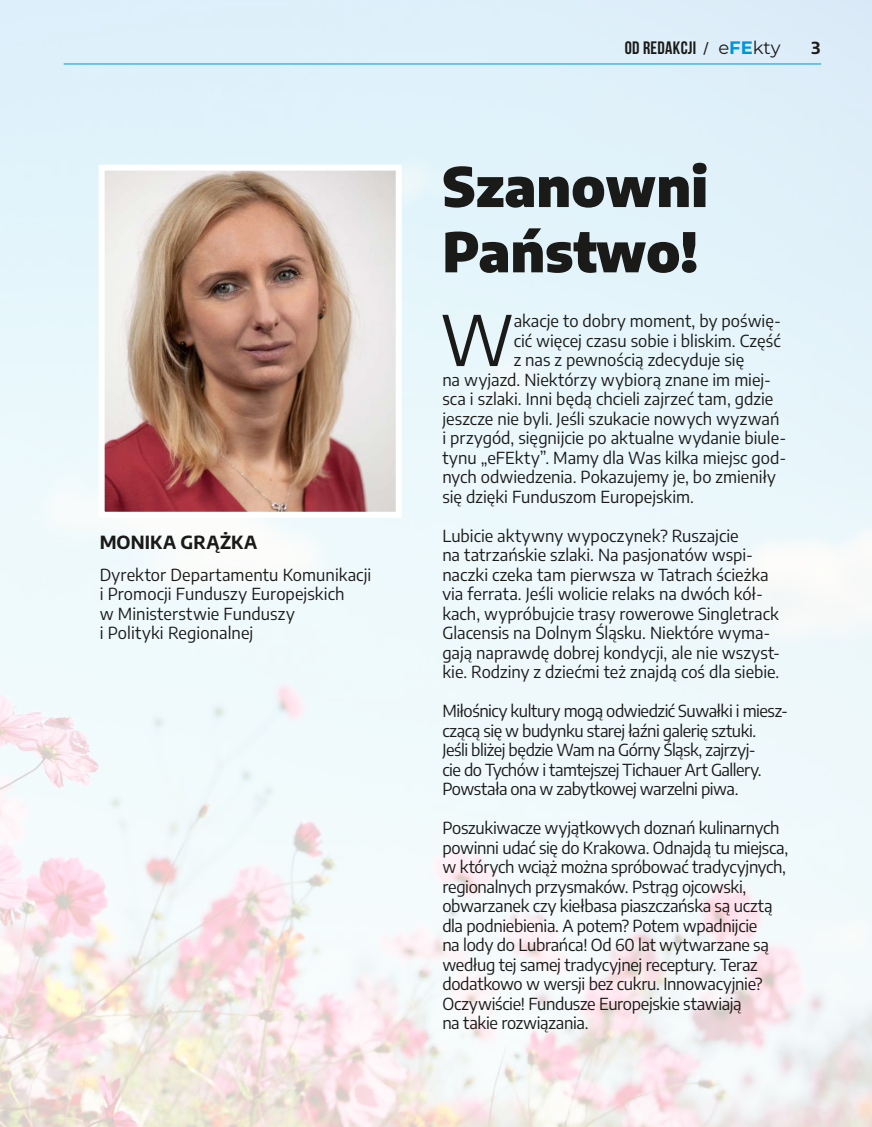
<style>
.page{position:relative;width:872px;height:1127px;background:#fff}
.page>*{position:absolute;margin:0;border:0;box-sizing:border-box;transform-origin:0 0}
.basik_txt_artykul_OK{font:69.15px "Encode Sans";color:#1a1a18}
.tytul{font:900 54.45px/65.2px "Encode Sans";color:#1a1a18}
.t1{font:18px "Bebas Neue";letter-spacing:.02em;color:#1a1a18}
.podpis_zdjecia{font:700 18px "Encode Sans";letter-spacing:.005em;color:#1a1a18}
.basik_txt_artykul_OK-2{font:16.5px/19.5px "Encode Sans";letter-spacing:-.005em;color:#1a1a18}
.basik_txt_artykul_OK-3{font:16.5px/19.5px "Encode Sans";letter-spacing:-.03em;color:#1a1a18}
.t2{font:700 16.5px "Encode Sans";color:#1a1a18}
.s1{font-family:"Minion Pro";font-weight:700}
.s2{font-family:"Montserrat"}
.s3{font-family:"Montserrat";font-weight:700;color:#0095db}
</style>
<div class="page">
<img style="left:0;top:0;width:872px;height:1127px">
<img style="left:106px;top:172px;width:289px;height:339px">
<div style="left:99px;top:165px;width:303px;height:353px;border:6px solid #fff"></div>
<hr style="left:64px;top:64px;width:757px;height:1px;background:#0095db">
<p class="podpis_zdjecia" style="left:100px;top:530px;width:159px">MONIKA GRĄŻKA</p>
<p class="basik_txt_artykul_OK-2" style="left:100px;top:564px;width:273px">Dyrektor Departamentu Komunikacji i Promocji Funduszy Europejskich<br>w Ministerstwie Funduszy<br>i Polityki Regionalnej</p>
<p class="t1" style="left:624px;top:38px;width:157px">OD REDAKCJI <span class="s1">/</span> <span class="s2">e</span><span class="s3">FE</span><span class="s2">kty</span></p>
<p class="t2" style="left:811px;top:37px;width:10px">3</p>
<h1 class="tytul" style="left:442px;top:152px;width:267px">Szanowni<br>Państwo!</h1>
<p class="basik_txt_artykul_OK" style="left:440px;top:293px;width:75px">W</p>
<p class="basik_txt_artykul_OK-2" style="left:514px;top:310px;width:269px">akacje to dobry moment, by poświę-</p>
<p class="basik_txt_artykul_OK-2" style="left:514px;top:330px;width:268px">cić więcej czasu sobie i bliskim. Część</p>
<p class="basik_txt_artykul_OK-2" style="left:514px;top:349px;width:232px">z nas z pewnością zdecyduje się</p>
<p class="basik_txt_artykul_OK-2" style="left:442px;top:369px;width:330px">na wyjazd. Niektórzy wybiorą znane im miej-</p>
<p class="basik_txt_artykul_OK-2" style="left:442px;top:388px;width:332px">sca i szlaki. Inni będą chcieli zajrzeć tam, gdzie</p>
<p class="basik_txt_artykul_OK-2" style="left:442px;top:408px;width:339px">jeszcze nie byli. Jeśli szukacie nowych wyzwań</p>
<p class="basik_txt_artykul_OK-2" style="left:442px;top:427px;width:345px">i przygód, sięgnijcie po aktualne wydanie biule-</p>
<p class="basik_txt_artykul_OK-2" style="left:442px;top:447px;width:345px">tynu „eFEkty”. Mamy dla Was kilka miejsc god-</p>
<p class="basik_txt_artykul_OK-2" style="left:442px;top:466px;width:335px">nych odwiedzenia. Pokazujemy je, bo zmieniły</p>
<p class="basik_txt_artykul_OK-2" style="left:442px;top:486px;width:253px">się dzięki Funduszom Europejskim.</p>
<p class="basik_txt_artykul_OK-2" style="left:442px;top:525px;width:339px">Lubicie aktywny wypoczynek? Ruszajcie<br>na tatrzańskie szlaki. Na pasjonatów wspi&shy;naczki czeka tam pierwsza w Tatrach ścieżka via ferrata. Jeśli wolicie relaks na dwóch kół&shy;kach, wypróbujcie trasy rowerowe Singletrack Glacensis na Dolnym Śląsku. Niektóre wyma&shy;gają naprawdę dobrej kondycji, ale nie wszyst&shy;kie. Rodziny z dziećmi też znajdą coś dla siebie.</p>
<p class="basik_txt_artykul_OK-3" style="left:442px;top:700px;width:347px">Miłośnicy kultury mogą odwiedzić Suwałki i miesz&shy;czącą się w budynku starej łaźni galerię sztuki.<br>Jeśli bliżej będzie Wam na Górny Śląsk, zajrzyj-<br>cie do Tychów i tamtejszej Tichauer Art Gallery.<br>Powstała ona w zabytkowej warzelni piwa.</p>
<p class="basik_txt_artykul_OK-2" style="left:442px;top:817px;width:347px">Poszukiwacze wyjątkowych doznań kulinarnych powinni udać się do Krakowa. Odnajdą tu miejsca, w których wciąż można spróbować tradycyjnych, regionalnych przysmaków. Pstrąg ojcowski, obwarzanek czy kiełbasa piaszczańska są ucztą dla podniebienia. A potem? Potem wpadnijcie<br>na lody do Lubrańca! Od 60 lat wytwarzane są według tej samej tradycyjnej receptury. Teraz dodatkowo w wersji bez cukru. Innowacyjnie?<br>Oczywiście! Fundusze Europejskie stawiają<br>na takie rozwiązania.</p>
</div>
